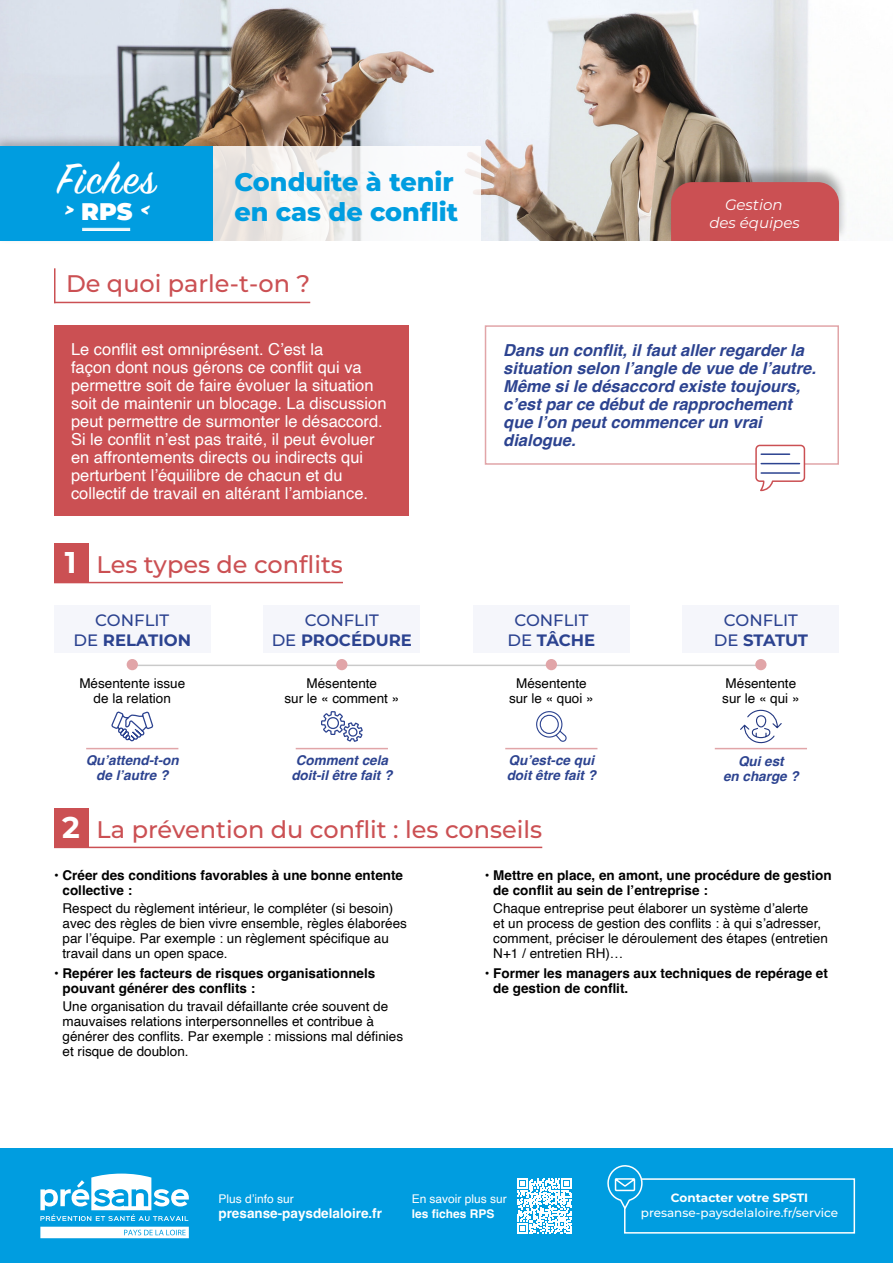
<style>
.page{position:relative;width:893px;height:1263px;background:#fff}
.page>*{position:absolute;margin:0;border:0;box-sizing:border-box;transform-origin:0 0}
.t1{font:48px "Sign Painter House Script";letter-spacing:.04em;color:#fff}
.t2{font:800 25.5px/30.6px "Montserrat";color:#009de0}
.t3{font:500 24px "Montserrat";color:#cb5053}
.t4{font:900 24px "Montserrat";color:#fff}
.t5{font:16.5px/18px "Helvetica";color:#fff}
.t6{font:italic 700 16.5px/18px "Helvetica";color:#2c4390}
.t7{font:500 16.5px/19.8px "Montserrat";color:#2c4390;text-align:center}
.t8{font:italic 15px/18px "Montserrat";color:#fff;text-align:center}
.t9{font:13.5px/15px "Helvetica";color:#000}
.t10{font:700 13.5px/15px "Helvetica";color:#000}
.t11{font:italic 700 13.5px/15px "Helvetica";color:#2c4390;text-align:center}
.t12{font:700 13.5px "Helvetica";color:#fff}
.t13{font:500 12px "Montserrat";color:#fff}
.t14{font:12px "Helvetica";color:#fff}
.t15{font:700 12px "Montserrat";color:#fff}
.t16{font:700 12px "Helvetica";color:#fff}
.s1{font-family:"Sign Painter House Script";font-weight:600;font-size:36px}
.s2{font-weight:700;font-size:30px;color:#fff}
.s3{font-weight:700}
</style>
<div class="page">
<div style="left:0;top:1149px;width:893px;height:114px;background:#009de0"></div>
<svg style="left:40px;top:1173px;width:149px;height:48px"></svg>
<svg style="left:40px;top:1227px;width:149px;height:11px;background:#eef8fc"></svg>
<div style="left:624px;top:1178px;width:231px;height:55px;border:2px solid #fff"></div>
<svg style="left:607px;top:1165px;width:36px;height:45px"></svg>
<svg style="left:517px;top:1178px;width:55px;height:55px"></svg>
<img style="left:0;top:0;width:808px;height:241px">
<div style="left:0;top:134px;width:221px;height:111px;background:#000;opacity:.2"></div>
<div style="left:0;top:147px;width:213px;height:94px;background:#009de0"></div>
<svg style="left:213px;top:147px;width:267px;height:94px"></svg>
<hr style="left:82px;top:228px;width:48px;height:1px;background:#fff">
<hr style="left:82px;top:229px;width:48px;height:1px;background:#fff">
<hr style="left:82px;top:230px;width:48px;height:1px;background:#fff">
<hr style="left:54px;top:268px;width:2px;height:35px;background:#cb5053">
<hr style="left:54px;top:302px;width:256px;height:1px;background:#cb5053">
<div style="left:662px;top:165px;width:186px;height:77px;background:#000;opacity:.33"></div>
<div style="left:671px;top:182px;width:168px;height:59px;background:#cb5053"></div>
<div style="left:54px;top:325px;width:354px;height:191px;background:#cb5053"></div>
<div style="left:485px;top:325px;width:354px;height:140px;border:2px solid #e1a5a8"></div>
<svg style="left:755px;top:444px;width:51px;height:48px"></svg>
<hr style="left:761px;top:472px;width:38px;height:2px;background:#2c4390">
<hr style="left:761px;top:463px;width:38px;height:1px;background:#2c4390">
<hr style="left:761px;top:453px;width:29px;height:2px;background:#2c4390">
<div style="left:54px;top:543px;width:34px;height:39px;background:#cb5053"></div>
<hr style="left:54px;top:582px;width:289px;height:1px;background:#cb5053">
<hr style="left:132px;top:665px;width:629px;height:1px;background:#575757">
<div style="left:127px;top:659px;width:11px;height:11px;background:#e1a5a8;border-radius:50%"></div>
<div style="left:683px;top:605px;width:156px;height:48px;background:#f5f6fb"></div>
<div style="left:755px;top:659px;width:11px;height:11px;background:#e1a5a8;border-radius:50%"></div>
<hr style="left:715px;top:748px;width:92px;height:1px;background:#e1a5a8">
<div style="left:264px;top:605px;width:156px;height:48px;background:#f5f6fb"></div>
<div style="left:336px;top:659px;width:11px;height:11px;background:#e1a5a8;border-radius:50%"></div>
<hr style="left:296px;top:748px;width:92px;height:1px;background:#e1a5a8">
<svg style="left:321px;top:711px;width:42px;height:31px"></svg>
<div style="left:54px;top:605px;width:157px;height:48px;background:#f5f6fb"></div>
<hr style="left:86px;top:748px;width:92px;height:1px;background:#e1a5a8">
<svg style="left:111px;top:711px;width:43px;height:31px"></svg>
<div style="left:473px;top:605px;width:157px;height:48px;background:#f5f6fb"></div>
<div style="left:546px;top:659px;width:11px;height:11px;background:#e1a5a8;border-radius:50%"></div>
<hr style="left:505px;top:748px;width:92px;height:1px;background:#e1a5a8">
<div style="left:54px;top:808px;width:34px;height:39px;background:#cb5053"></div>
<hr style="left:54px;top:847px;width:488px;height:1px;background:#cb5053">
<svg style="left:740px;top:709px;width:42px;height:35px"></svg>
<svg style="left:536px;top:711px;width:31px;height:31px"></svg>
<h1 class="t1" style="left:58px;top:149px;width:99px">Fiches</h1>
<h3 class="t4" style="left:64px;top:196px;width:87px"><span class="s1">&gt;</span> RPS <span class="s1">&lt;</span></h3>
<h2 class="t2" style="left:234px;top:166px;width:225px">Conduite à tenir en cas de conflit</h2>
<h3 class="t3" style="left:66px;top:267px;width:246px">De quoi parle-t-on ?</h3>
<p class="t8" style="left:709px;top:195px;width:92px">Gestion<br>des équipes</p>
<p class="t5" style="left:71px;top:340px;width:317px">Le conflit est omniprésent. C’est la<br>façon dont nous gérons ce conflit qui va permettre soit de faire évoluer la situation soit de maintenir un blocage. La discussion peut permettre de surmonter le désaccord.<br>Si le conflit n’est pas traité, il peut évoluer en affrontements directs ou indirects qui perturbent l’équilibre de chacun et du collectif de travail en altérant l’ambiance.</p>
<p class="t6" style="left:503px;top:343px;width:314px">Dans un conflit, il faut aller regarder la situation selon l’angle de vue de l’autre.<br>Même si le désaccord existe toujours, c’est par ce début de rapprochement que l’on peut commencer un vrai dialogue.</p>
<h3 class="t3" style="left:65px;top:549px;width:280px"><span class="s2">1</span> Les types de conflits</h3>
<p class="t7" style="left:74px;top:610px;width:119px">CONFLIT<br>DE <span class="s3">RELATION</span></p>
<p class="t7" style="left:272px;top:610px;width:142px">CONFLIT<br>DE <span class="s3">PROCÉDURE</span></p>
<p class="t7" style="left:507px;top:610px;width:89px">CONFLIT<br>DE <span class="s3">TÂCHE</span></p>
<p class="t7" style="left:714px;top:610px;width:96px">CONFLIT<br>DE <span class="s3">STATUT</span></p>
<p class="t9" style="left:79px;top:676px;width:107px;text-align:center">Mésentente issue de la relation</p>
<p class="t9" style="left:284px;top:676px;width:116px;text-align:center">Mésentente<br>sur le « comment »</p>
<p class="t9" style="left:509px;top:676px;width:86px;text-align:center">Mésentente sur le « quoi »</p>
<p class="t9" style="left:722px;top:676px;width:79px">Mésentente sur le « qui »</p>
<p class="t11" style="left:507px;top:755px;width:91px;text-align:left">Qu’est-ce qui doit être fait ?</p>
<h3 class="t3" style="left:62px;top:813px;width:482px"><span class="s2">2</span> La prévention du conflit : les conseils</h3>
<p class="t10" style="left:63px;top:870px;width:342px;text-indent:-9px">• Créer des conditions favorables à une bonne entente collective :</p>
<p class="t9" style="left:63px;top:901px;width:346px">Respect du règlement intérieur, le compléter (si besoin) avec des règles de bien vivre ensemble, règles élaborées par l’équipe. Par exemple : un règlement spécifique au travail dans un open space.</p>
<p class="t10" style="left:63px;top:967px;width:314px;text-indent:-9px">• Repérer les facteurs de risques organisationnels pouvant générer des conflits :</p>
<p class="t9" style="left:63px;top:999px;width:342px">Une organisation du travail défaillante crée souvent de mauvaises relations interpersonnelles et contribue à générer des conflits. Par exemple : missions mal définies et risque de doublon.</p>
<p class="t11" style="left:86px;top:755px;width:94px">Qu’attend-t-on de l’autre ?</p>
<p class="t11" style="left:723px;top:755px;width:77px">Qui est<br>en charge ?</p>
<p class="t11" style="left:291px;top:755px;width:102px">Comment cela doit-il être fait ?</p>
<p class="t10" style="left:493px;top:869px;width:340px;text-indent:-9px">• Mettre en place, en amont, une procédure de gestion de conflit au sein de l’entreprise :</p>
<p class="t9" style="left:493px;top:901px;width:336px">Chaque entreprise peut élaborer un système d’alerte<br>et un process de gestion des conflits : à qui s’adresser, comment, préciser le déroulement des étapes (entretien N+1 / entretien RH)…</p>
<p class="t10" style="left:493px;top:967px;width:336px;text-indent:-9px">• Former les managers aux techniques de repérage et de gestion de conflit.</p>
<p class="t14" style="left:218px;top:1189px;width:77px">Plus d’info sur</p>
<p class="t12" style="left:218px;top:1205px;width:165px">presanse-paysdelaloire.fr</p>
<p class="t14" style="left:412px;top:1189px;width:97px">En savoir plus sur</p>
<p class="t16" style="left:412px;top:1206px;width:84px">les fiches RPS</p>
<p class="t15" style="left:671px;top:1189px;width:139px">Contacter votre SPSTI</p>
<p class="t13" style="left:641px;top:1204px;width:199px">presanse-paysdelaloire.fr/service</p>
</div>
